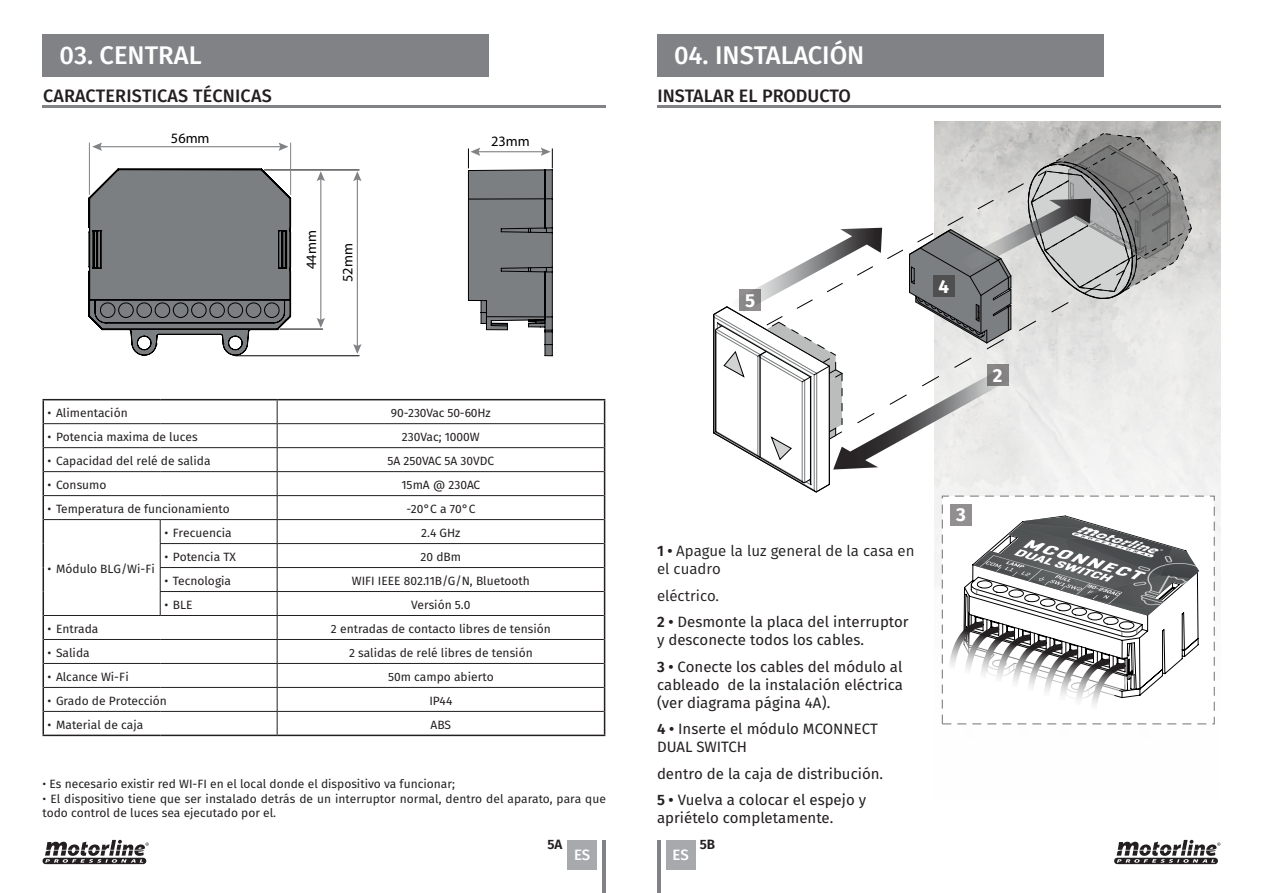
<style>
.page{position:relative;width:1263px;height:893px;background:#fff}
.page>*{position:absolute;margin:0;border:0;box-sizing:border-box;transform-origin:0 0}
.t1{font:500 25.5px "Fira Sans";color:#fff}
.t2{font:700 18.75px "Fira Sans";color:#fff}
.legenda{font:500 18px "Fira Sans";letter-spacing:.01em;color:#231f20}
.legenda-2{font:15px/18px "Fira Sans";color:#231f20}
.legenda-3{font:15px/18px "Fira Sans";color:#231f20}
.t3{font:500 15px "Fira Sans";color:#fff}
.t4{font:14.4px "Myriad Pro";color:#000001}
.t5{font:600 13.5px "Fira Sans";color:#231f20}
.legenda-4{font:12px/14.4px "Fira Sans";color:#231f20}
.s1{font-style:inherit}
.s2{font-weight:600}
</style>
<div class="page">
<div style="left:657px;top:34px;width:446px;height:43px;background:#808285"></div>
<div style="left:43px;top:34px;width:446px;height:43px;background:#808285"></div>
<hr style="left:43px;top:105px;width:563px;height:3px;background:#808285">
<hr style="left:657px;top:105px;width:563px;height:3px;background:#808285">
<div style="left:666px;top:840px;width:30px;height:29px;background:#a8a9ad"></div>
<div style="left:567px;top:840px;width:30px;height:29px;background:#a8a9ad"></div>
<hr style="left:603px;top:840px;width:3px;height:53px;background:#808285">
<hr style="left:657px;top:840px;width:3px;height:53px;background:#808285">
<svg style="left:713px;top:280px;width:58px;height:187px"></svg>
<div style="left:740px;top:290px;width:21px;height:21px;background:#888686"></div>
<img style="left:771px;top:121px;width:449px;height:604px">
<svg style="left:88px;top:142px;width:465px;height:215px"></svg>
<svg style="left:88px;top:169px;width:203px;height:187px;background:#818485"></svg>
<svg style="left:468px;top:148px;width:85px;height:208px"></svg>
<hr style="left:280px;top:329px;width:43px;height:1px;background:#000001">
<hr style="left:235px;top:355px;width:124px;height:1px;background:#000001">
<hr style="left:264px;top:170px;width:95px;height:1px;background:#000001">
<hr style="left:89px;top:143px;width:1px;height:51px;background:#808285">
<hr style="left:290px;top:143px;width:1px;height:51px;background:#808285">
<hr style="left:99px;top:146px;width:183px;height:1px;background:#808285">
<svg style="left:92px;top:143px;width:10px;height:8px"></svg>
<svg style="left:279px;top:143px;width:9px;height:8px"></svg>
<hr style="left:320px;top:178px;width:1px;height:143px;background:#808285">
<svg style="left:317px;top:171px;width:8px;height:10px"></svg>
<svg style="left:317px;top:318px;width:8px;height:10px"></svg>
<hr style="left:357px;top:178px;width:1px;height:169px;background:#808285">
<svg style="left:353px;top:171px;width:8px;height:10px"></svg>
<svg style="left:353px;top:344px;width:8px;height:10px"></svg>
<svg style="left:1114px;top:840px;width:106px;height:24px"></svg>
<svg style="left:43px;top:840px;width:106px;height:24px"></svg>
<hr style="left:44px;top:423px;width:116px;height:1px;background:#231f20">
<hr style="left:160px;top:423px;width:117px;height:1px;background:#231f20">
<hr style="left:277px;top:423px;width:327px;height:1px;background:#231f20">
<hr style="left:44px;top:447px;width:116px;height:1px;background:#231f20">
<hr style="left:160px;top:447px;width:117px;height:1px;background:#231f20">
<hr style="left:277px;top:447px;width:327px;height:1px;background:#231f20">
<hr style="left:44px;top:471px;width:116px;height:1px;background:#231f20">
<hr style="left:160px;top:471px;width:117px;height:1px;background:#231f20">
<hr style="left:277px;top:471px;width:327px;height:1px;background:#231f20">
<hr style="left:44px;top:495px;width:116px;height:1px;background:#231f20">
<hr style="left:160px;top:495px;width:117px;height:1px;background:#231f20">
<hr style="left:277px;top:495px;width:327px;height:1px;background:#231f20">
<hr style="left:44px;top:519px;width:116px;height:1px;background:#231f20">
<hr style="left:160px;top:519px;width:117px;height:1px;background:#231f20">
<hr style="left:277px;top:519px;width:327px;height:1px;background:#231f20">
<hr style="left:44px;top:639px;width:116px;height:1px;background:#231f20">
<hr style="left:160px;top:639px;width:117px;height:1px;background:#231f20">
<hr style="left:277px;top:639px;width:327px;height:1px;background:#231f20">
<hr style="left:44px;top:663px;width:116px;height:1px;background:#231f20">
<hr style="left:160px;top:663px;width:117px;height:1px;background:#231f20">
<hr style="left:277px;top:663px;width:327px;height:1px;background:#231f20">
<hr style="left:44px;top:687px;width:116px;height:1px;background:#231f20">
<hr style="left:160px;top:687px;width:117px;height:1px;background:#231f20">
<hr style="left:277px;top:687px;width:327px;height:1px;background:#231f20">
<hr style="left:44px;top:711px;width:116px;height:1px;background:#231f20">
<hr style="left:160px;top:711px;width:117px;height:1px;background:#231f20">
<hr style="left:277px;top:711px;width:327px;height:1px;background:#231f20">
<hr style="left:43px;top:399px;width:117px;height:1px;background:#231f20">
<hr style="left:160px;top:399px;width:117px;height:1px;background:#231f20">
<hr style="left:277px;top:399px;width:328px;height:1px;background:#231f20">
<hr style="left:43px;top:735px;width:117px;height:1px;background:#231f20">
<hr style="left:160px;top:735px;width:117px;height:1px;background:#231f20">
<hr style="left:277px;top:735px;width:328px;height:1px;background:#231f20">
<hr style="left:160px;top:543px;width:117px;height:1px;background:#231f20">
<hr style="left:277px;top:543px;width:327px;height:1px;background:#231f20">
<hr style="left:160px;top:567px;width:117px;height:1px;background:#231f20">
<hr style="left:277px;top:567px;width:327px;height:1px;background:#231f20">
<hr style="left:160px;top:591px;width:117px;height:1px;background:#231f20">
<svg style="left:160px;top:520px;width:1px;height:95px"></svg>
<hr style="left:277px;top:591px;width:327px;height:1px;background:#231f20">
<hr style="left:44px;top:615px;width:116px;height:1px;background:#231f20">
<hr style="left:160px;top:615px;width:117px;height:1px;background:#231f20">
<hr style="left:277px;top:615px;width:327px;height:1px;background:#231f20">
<svg style="left:277px;top:400px;width:1px;height:335px"></svg>
<svg style="left:43px;top:400px;width:1px;height:335px"></svg>
<svg style="left:604px;top:400px;width:1px;height:335px"></svg>
<p class="t1" style="left:60px;top:35px;width:144px">03. CENTRAL</p>
<p class="t1" style="left:674px;top:35px;width:192px">04. INSTALACIÓN</p>
<p class="legenda" style="left:657px;top:81px;width:195px">INSTALAR EL PRODUCTO</p>
<p class="legenda" style="left:43px;top:81px;width:230px">CARACTERISTICAS TÉCNICAS</p>
<p class="t4" style="left:171px;top:129px;width:40px">56mm</p>
<p class="t4" style="left:491px;top:132px;width:40px">23mm</p>
<p class="t4" style="left:302px;top:269px;width:40px;rotate:-90deg">44mm</p>
<p class="t4" style="left:339px;top:282px;width:40px;rotate:-90deg">52mm</p>
<p class="t2" style="left:745px;top:284px;width:12px">5</p>
<p class="t2" style="left:938px;top:270px;width:12px">4</p>
<p class="legenda-4" style="left:48px;top:406px;width:82px">• Alimentación</p>
<p class="legenda-4" style="left:391px;top:406px;width:101px">90-230Vac 50-60Hz</p>
<p class="legenda-4" style="left:48px;top:430px;width:152px">• Potencia maxima de luces</p>
<p class="legenda-4" style="left:402px;top:430px;width:79px">230Vac; 1000W</p>
<p class="legenda-4" style="left:48px;top:454px;width:165px">• Capacidad del relé de salida</p>
<p class="legenda-4" style="left:387px;top:454px;width:108px">5A 250VAC 5A 30VDC</p>
<p class="legenda-4" style="left:48px;top:477px;width:61px">• Consumo</p>
<p class="legenda-4" style="left:401px;top:477px;width:80px">15mA @ 230AC</p>
<p class="legenda-4" style="left:48px;top:501px;width:184px">• Temperatura de funcionamiento</p>
<p class="legenda-4" style="left:406px;top:501px;width:71px">-20°C a 70°C</p>
<p class="legenda-4" style="left:48px;top:561px;width:109px">• Módulo BLG/Wi-Fi</p>
<p class="legenda-4" style="left:164px;top:525px;width:69px">• Frecuencia</p>
<p class="legenda-4" style="left:421px;top:525px;width:41px">2.4 GHz</p>
<p class="legenda-4" style="left:164px;top:549px;width:73px">• Potencia TX</p>
<p class="legenda-4" style="left:421px;top:549px;width:42px">20 dBm</p>
<p class="legenda-4" style="left:164px;top:573px;width:68px">• Tecnologia</p>
<p class="legenda-4" style="left:352px;top:573px;width:180px">WIFI IEEE 802.11B/G/N, Bluetooth</p>
<p class="legenda-4" style="left:164px;top:597px;width:30px">• BLE</p>
<p class="legenda-4" style="left:411px;top:597px;width:61px">Versión 5.0</p>
<p class="legenda-4" style="left:48px;top:621px;width:52px">• Entrada</p>
<p class="legenda-4" style="left:331px;top:621px;width:221px">2 entradas de contacto libres de tensión</p>
<p class="legenda-4" style="left:48px;top:645px;width:44px">• Salida</p>
<p class="legenda-4" style="left:349px;top:645px;width:185px">2 salidas de relé libres de tensión</p>
<p class="legenda-4" style="left:48px;top:669px;width:83px">• Alcance Wi-Fi</p>
<p class="legenda-4" style="left:388px;top:669px;width:107px">50m campo abierto</p>
<p class="legenda-4" style="left:48px;top:693px;width:121px">• Grado de Protección</p>
<p class="legenda-4" style="left:429px;top:693px;width:25px">IP44</p>
<p class="legenda-4" style="left:48px;top:717px;width:97px">• Material de caja</p>
<p class="legenda-4" style="left:431px;top:717px;width:22px">ABS</p>
<p class="legenda-4" style="left:43px;top:776px;width:414px"><span class="s1">•</span> Es necesario existir red WI-FI en el local donde el dispositivo va funcionar;</p>
<p class="legenda-4" style="left:43px;top:791px;width:565px"><span class="s1">•</span> El dispositivo tiene que ser instalado detrás de un interruptor normal, dentro del aparato, para que todo control de luces sea ejecutado por el.</p>
<p class="legenda-3" style="left:657px;top:542px;width:259px"><span class="s2">1 •</span> Apague la luz general de la casa en el cuadro</p>
<p class="legenda-3" style="left:657px;top:586px;width:64px">eléctrico.</p>
<p class="legenda-2" style="left:657px;top:613px;width:253px"><span class="s2">2 •</span> Desmonte la placa del interruptor y desconecte todos los cables.</p>
<p class="legenda-2" style="left:657px;top:657px;width:248px;text-align:justify"><span class="s2">3 •</span> Conecte los cables del módulo al cableado de la instalación eléctrica (ver diagrama página 4A).</p>
<p class="legenda-2" style="left:657px;top:720px;width:222px"><span class="s2">4 •</span> Inserte el módulo MCONNECT<br>DUAL SWITCH</p>
<p class="legenda-2" style="left:657px;top:764px;width:228px">dentro de la caja de distribución.</p>
<p class="legenda-2" style="left:657px;top:791px;width:211px"><span class="s2">5 •</span> Vuelva a colocar el espejo y apriételo completamente.</p>
<p class="t5" style="left:547px;top:833px;width:17px">5A</p>
<p class="t5" style="left:700px;top:833px;width:17px">5B</p>
<p class="t3" style="left:574px;top:842px;width:18px">ES</p>
<p class="t3" style="left:673px;top:842px;width:18px">ES</p>
<p class="t2" style="left:956px;top:499px;width:11px">3</p>
<p class="t2" style="left:993px;top:359px;width:11px">2</p>
</div>
